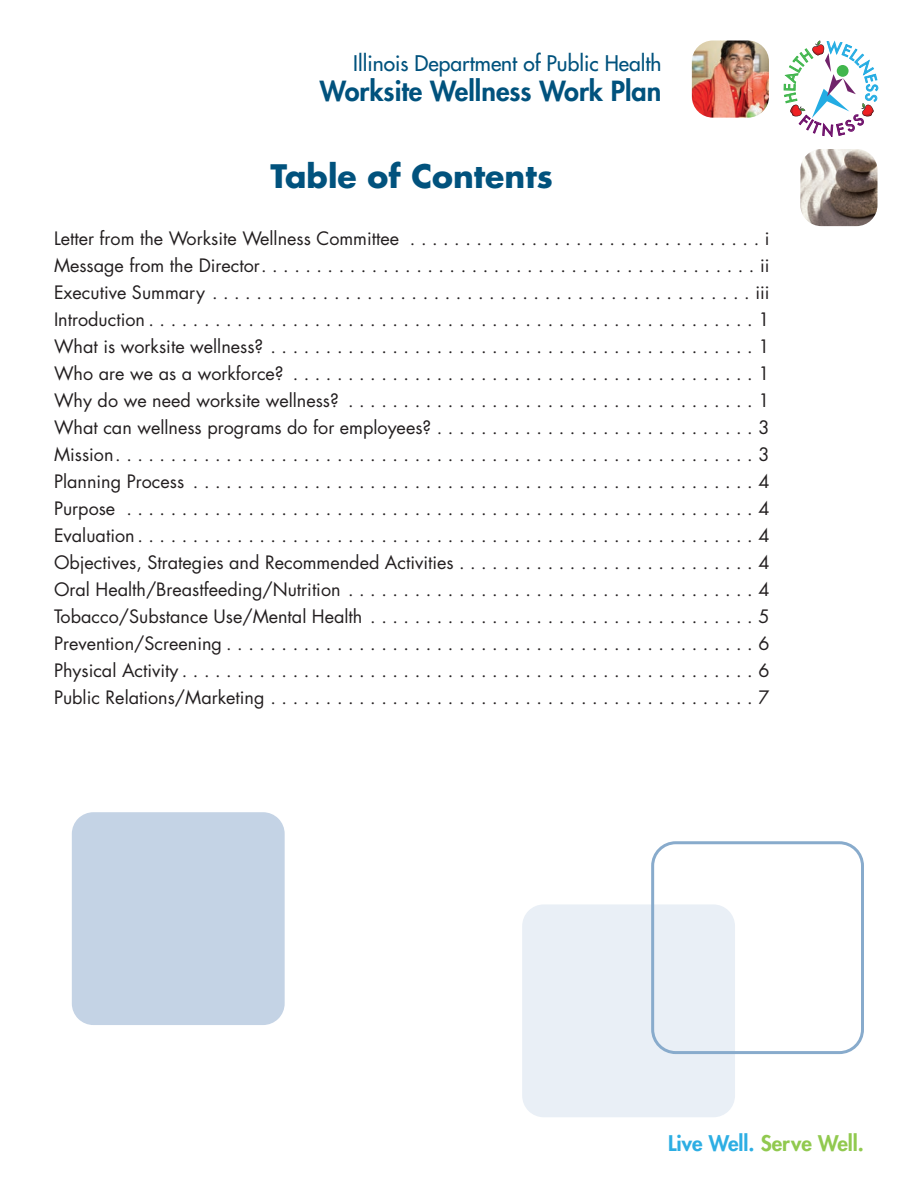
<style>
.page{position:relative;width:918px;height:1188px;background:#fff}
.page>*{position:absolute;margin:0;border:0;box-sizing:border-box;transform-origin:0 0}
.t1{font:700 31.5px "Futura Std";color:#01527d}
.t2{font:800 27px "Futura Std";color:#01527d}
.t3{font:500 21px "Futura Std";color:#01527d}
.t4{font:800 21px "Futura Std";color:#91c94f}
.t5{font:18px/27px "Futura Std";color:#231f20;text-align:justify}
.s1{color:#2daee3}
</style>
<div class="page">
<div style="left:522px;top:904px;width:213px;height:213px;background:#e9eff6"></div>
<div style="left:72px;top:812px;width:213px;height:213px;background:#c4d3e5"></div>
<svg style="left:651px;top:841px;width:213px;height:213px"></svg>
<img style="left:692px;top:40px;width:77px;height:78px;border-radius:21px">
<img style="left:800px;top:149px;width:78px;height:77px;border-radius:21px">
<svg style="left:790px;top:40px;width:84px;height:78px"></svg>
<p class="t3" style="left:353px;top:53px;width:310px">Illinois Department of Public Health</p>
<h2 class="t2" style="left:320px;top:79px;width:343px">Worksite Wellness Work Plan</h2>
<h1 class="t1" style="left:271px;top:162px;width:284px">Table of Contents</h1>
<p class="t5" style="left:54px;top:227px;width:717px">Letter from the Worksite Wellness Committee . . . . . . . . . . . . . . . . . . . . . . . . . . . . . . . . i Message from the Director. . . . . . . . . . . . . . . . . . . . . . . . . . . . . . . . . . . . . . . . . . . . . ii Executive Summary . . . . . . . . . . . . . . . . . . . . . . . . . . . . . . . . . . . . . . . . . . . . . . . . . iii Introduction . . . . . . . . . . . . . . . . . . . . . . . . . . . . . . . . . . . . . . . . . . . . . . . . . . . . . . . 1<br>What is worksite wellness? . . . . . . . . . . . . . . . . . . . . . . . . . . . . . . . . . . . . . . . . . . . . 1<br>Who are we as a workforce? . . . . . . . . . . . . . . . . . . . . . . . . . . . . . . . . . . . . . . . . . . 1<br>Why do we need worksite wellness? . . . . . . . . . . . . . . . . . . . . . . . . . . . . . . . . . . . . . 1<br>What can wellness programs do for employees? . . . . . . . . . . . . . . . . . . . . . . . . . . . . . 3<br>Mission. . . . . . . . . . . . . . . . . . . . . . . . . . . . . . . . . . . . . . . . . . . . . . . . . . . . . . . . . . 3<br>Planning Process . . . . . . . . . . . . . . . . . . . . . . . . . . . . . . . . . . . . . . . . . . . . . . . . . . . 4<br>Purpose . . . . . . . . . . . . . . . . . . . . . . . . . . . . . . . . . . . . . . . . . . . . . . . . . . . . . . . . . 4<br>Evaluation . . . . . . . . . . . . . . . . . . . . . . . . . . . . . . . . . . . . . . . . . . . . . . . . . . . . . . . . 4<br>Objectives, Strategies and Recommended Activities . . . . . . . . . . . . . . . . . . . . . . . . . . . 4<br>Oral Health/Breastfeeding/Nutrition . . . . . . . . . . . . . . . . . . . . . . . . . . . . . . . . . . . . . 4<br>Tobacco/Substance Use/Mental Health . . . . . . . . . . . . . . . . . . . . . . . . . . . . . . . . . . . 5<br>Prevention/Screening . . . . . . . . . . . . . . . . . . . . . . . . . . . . . . . . . . . . . . . . . . . . . . . . 6<br>Physical Activity . . . . . . . . . . . . . . . . . . . . . . . . . . . . . . . . . . . . . . . . . . . . . . . . . . . . 6<br>Public Relations/Marketing . . . . . . . . . . . . . . . . . . . . . . . . . . . . . . . . . . . . . . . . . . . . 7</p>
<p class="t4" style="left:668px;top:1134px;width:197px"><span class="s1">Live Well.</span> Serve Well.</p>
</div>
